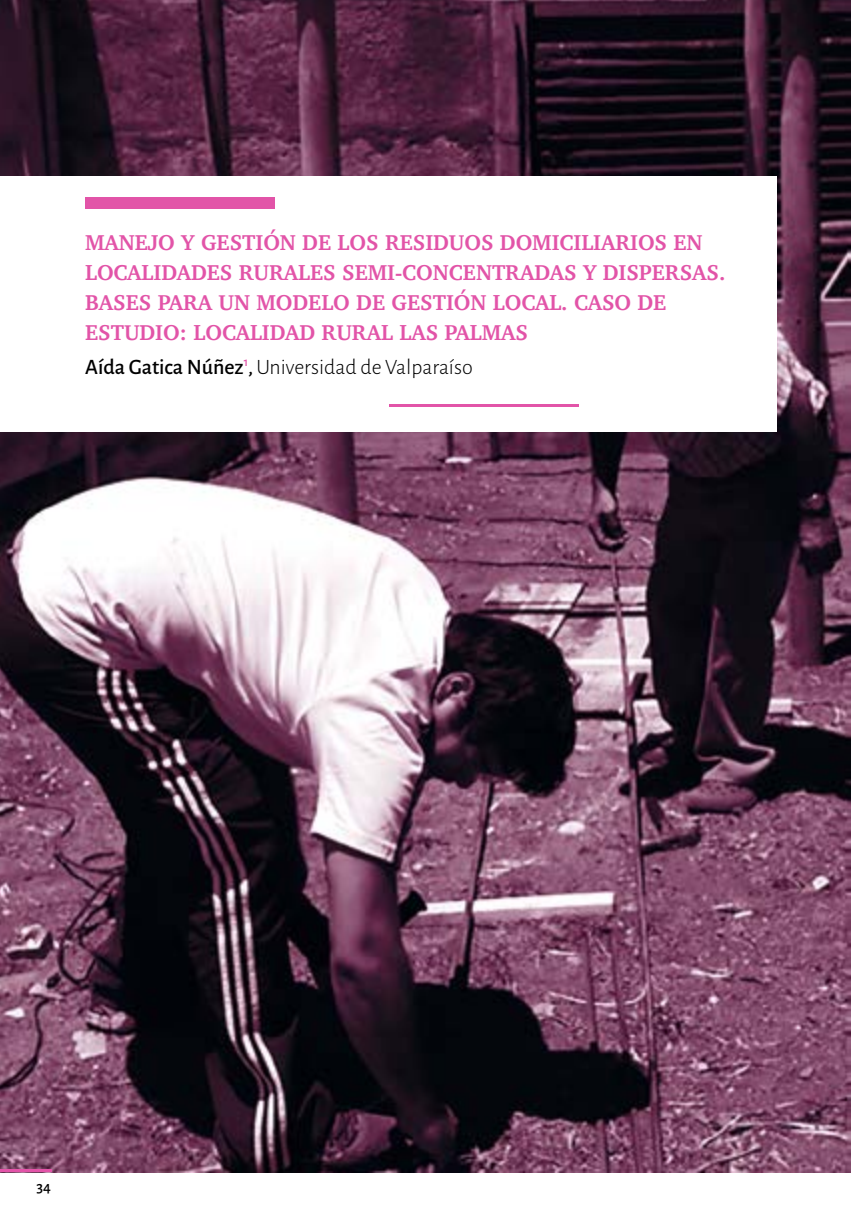
<style>
.page{position:relative;width:851px;height:1219px;background:#fff}
.page>*{position:absolute;margin:0;border:0;box-sizing:border-box;transform-origin:0 0}
.t1{font:700 22px/30px "Charter";color:#e254a8}
.t2{font:300 22px "Alegreya Sans";color:#000}
.t3{font:500 16px "Alegreya Sans SC";color:#000}
.s1{font-weight:500}
</style>
<div class="page">
<img style="left:0;top:0;width:850px;height:1172px">
<div style="left:0;top:176px;width:776px;height:256px;background:#fff"></div>
<div style="left:85px;top:197px;width:189px;height:11px;background:#e254a8"></div>
<hr style="left:389px;top:404px;width:189px;height:2px;background:#e254a8">
<hr style="left:0;top:1170px;width:51px;height:2px;background:#e254a8">
<p class="t1" style="left:85px;top:227px;width:641px">MANEJO Y GESTIÓN DE LOS RESIDUOS DOMICILIARIOS EN LOCALIDADES RURALES SEMI-CONCENTRADAS Y DISPERSAS.<br>BASES PARA UN MODELO DE GESTIÓN LOCAL. CASO DE ESTUDIO: LOCALIDAD RURAL LAS PALMAS</p>
<p class="t2" style="left:85px;top:352px;width:389px"><span class="s1">Aída Gatica Núñez</span><sup>1</sup><span class="s1">,</span> Universidad de Valparaíso</p>
<p class="t3" style="left:36px;top:1176px;width:16px">34</p>
</div>
